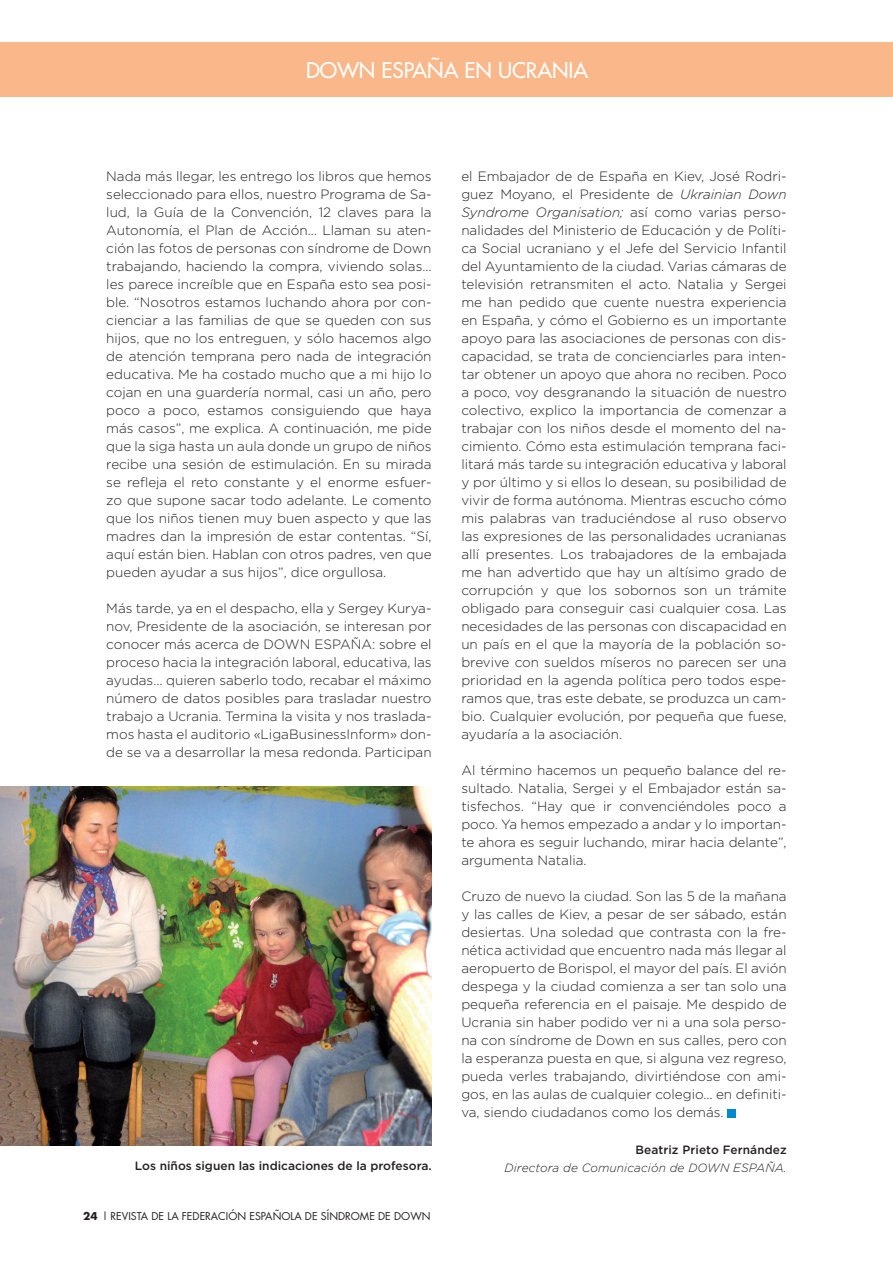
<style>
.page{position:relative;width:893px;height:1263px;background:#fff}
.page>*{position:absolute;margin:0;border:0;box-sizing:border-box;transform-origin:0 0}
.t1{font:21px "Futura";color:#fff}
.t2{font:300 13.5px/18px "Gotham";color:#231f20;text-align:justify}
.t3{font:500 12px "Gotham";color:#231f20}
.t4{font:italic 300 12px "Gotham";letter-spacing:.01em;color:#231f20}
.t5{font:10.5px "Futura";color:#231f20}
.s1{font-style:italic}
.s2{font-weight:700}
</style>
<div class="page">
<hr style="left:892px;top:345px;width:1px;height:106px;background:#dbdadf">
<div style="left:0;top:43px;width:893px;height:54px;background:#fab78a"></div>
<img style="left:0;top:786px;width:432px;height:360px">
<div style="left:728px;top:1109px;width:8px;height:8px;background:#0089cf"></div>
<h1 class="t1" style="left:306px;top:57px;width:88px">DOWNESPA</h1>
<h1 class="t1" style="left:427px;top:57px;width:112px">ÑA EN UCRANIA</h1>
<p class="t2" style="left:106px;top:167px;width:327px">Nada más llegar, les entrego los libros que hemos seleccionado para ellos, nuestro Programa de Sa&shy;lud, la Guía de la Convención, 12 claves para la Autonomía, el Plan de Acción… Llaman su aten&shy;ción las fotos de personas con síndrome de Down trabajando, haciendo la compra, viviendo solas… les parece increíble que en España esto sea posi&shy;ble. “Nosotros estamos luchando ahora por con&shy;cienciar a las familias de que se queden con sus hijos, que no los entreguen, y sólo hacemos algo de atención temprana pero nada de integración educativa. Me ha costado mucho que a mi hijo lo cojan en una guardería normal, casi un año, pero poco a poco, estamos consiguiendo que haya más casos”, me explica. A continuación, me pide que la siga hasta un aula donde un grupo de niños recibe una sesión de estimulación. En su mirada se refleja el reto constante y el enorme esfuer&shy;zo que supone sacar todo adelante. Le comento que los niños tienen muy buen aspecto y que las madres dan la impresión de estar contentas. “Sí, aquí están bien. Hablan con otros padres, ven que pueden ayudar a sus hijos”, dice orgullosa.</p>
<p class="t2" style="left:106px;top:599px;width:327px">Más tarde, ya en el despacho, ella y Sergey Kurya&shy;nov, Presidente de la asociación, se interesan por conocer más acerca de DOWN ESPAÑA: sobre el proceso hacia la integración laboral, educativa, las ayudas… quieren saberlo todo, recabar el máximo número de datos posibles para trasladar nuestro trabajo a Ucrania. Termina la visita y nos traslada&shy;mos hasta el auditorio «LigaBusinessInform» don&shy;de se va a desarrollar la mesa redonda. Participan</p>
<p class="t2" style="left:461px;top:167px;width:327px">el Embajador de de España en Kiev, José Rodri&shy;guez Moyano, el Presidente de <span class="s1">Ukrainian Down Syndrome Organisation;</span> así como varias perso&shy;nalidades del Ministerio de Educación y de Políti&shy;ca Social ucraniano y el Jefe del Servicio Infantil del Ayuntamiento de la ciudad. Varias cámaras de televisión retransmiten el acto. Natalia y Sergei me han pedido que cuente nuestra experiencia en España, y cómo el Gobierno es un importante apoyo para las asociaciones de personas con dis&shy;capacidad, se trata de concienciarles para inten&shy;tar obtener un apoyo que ahora no reciben. Poco a poco, voy desgranando la situación de nuestro colectivo, explico la importancia de comenzar a trabajar con los niños desde el momento del na&shy;cimiento. Cómo esta estimulación temprana faci&shy;litará más tarde su integración educativa y laboral y por último y si ellos lo desean, su posibilidad de vivir de forma autónoma. Mientras escucho cómo mis palabras van traduciéndose al ruso observo las expresiones de las personalidades ucranianas allí presentes. Los trabajadores de la embajada me han advertido que hay un altísimo grado de corrupción y que los sobornos son un trámite obligado para conseguir casi cualquier cosa. Las necesidades de las personas con discapacidad en un país en el que la mayoría de la población so&shy;brevive con sueldos míseros no parecen ser una prioridad en la agenda política pero todos espe&shy;ramos que, tras este debate, se produzca un cam&shy;bio. Cualquier evolución, por pequeña que fuese, ayudaría a la asociación.</p>
<p class="t2" style="left:461px;top:761px;width:327px">Al término hacemos un pequeño balance del re&shy;sultado. Natalia, Sergei y el Embajador están sa&shy;tisfechos. “Hay que ir convenciéndoles poco a poco. Ya hemos empezado a andar y lo importan&shy;te ahora es seguir luchando, mirar hacia delante”, argumenta Natalia.</p>
<p class="t2" style="left:461px;top:887px;width:327px">Cruzo de nuevo la ciudad. Son las 5 de la mañana y las calles de Kiev, a pesar de ser sábado, están desiertas. Una soledad que contrasta con la fre&shy;nética actividad que encuentro nada más llegar al aeropuerto de Borispol, el mayor del país. El avión despega y la ciudad comienza a ser tan solo una pequeña referencia en el paisaje. Me despido de Ucrania sin haber podido ver ni a una sola perso&shy;na con síndrome de Down en sus calles, pero con la esperanza puesta en que, si alguna vez regreso, pueda verles trabajando, divirtiéndose con ami&shy;gos, en las aulas de cualquier colegio… en definiti&shy;va, siendo ciudadanos como los demás.</p>
<p class="t3" style="left:635px;top:1142px;width:153px">Beatriz Prieto Fernández</p>
<p class="t3" style="left:135px;top:1159px;width:298px">Los niños siguen las indicaciones de la profesora.</p>
<p class="t4" style="left:505px;top:1161px;width:284px">Directora de Comunicación de DOWN ESPAÑA.</p>
<p class="t5" style="left:83px;top:1209px;width:349px"><span class="s2">24</span> | REVISTA DE LA FEDERACIÓN ESPAÑOLA DE SÍNDROME DE DOWN</p>
</div>
